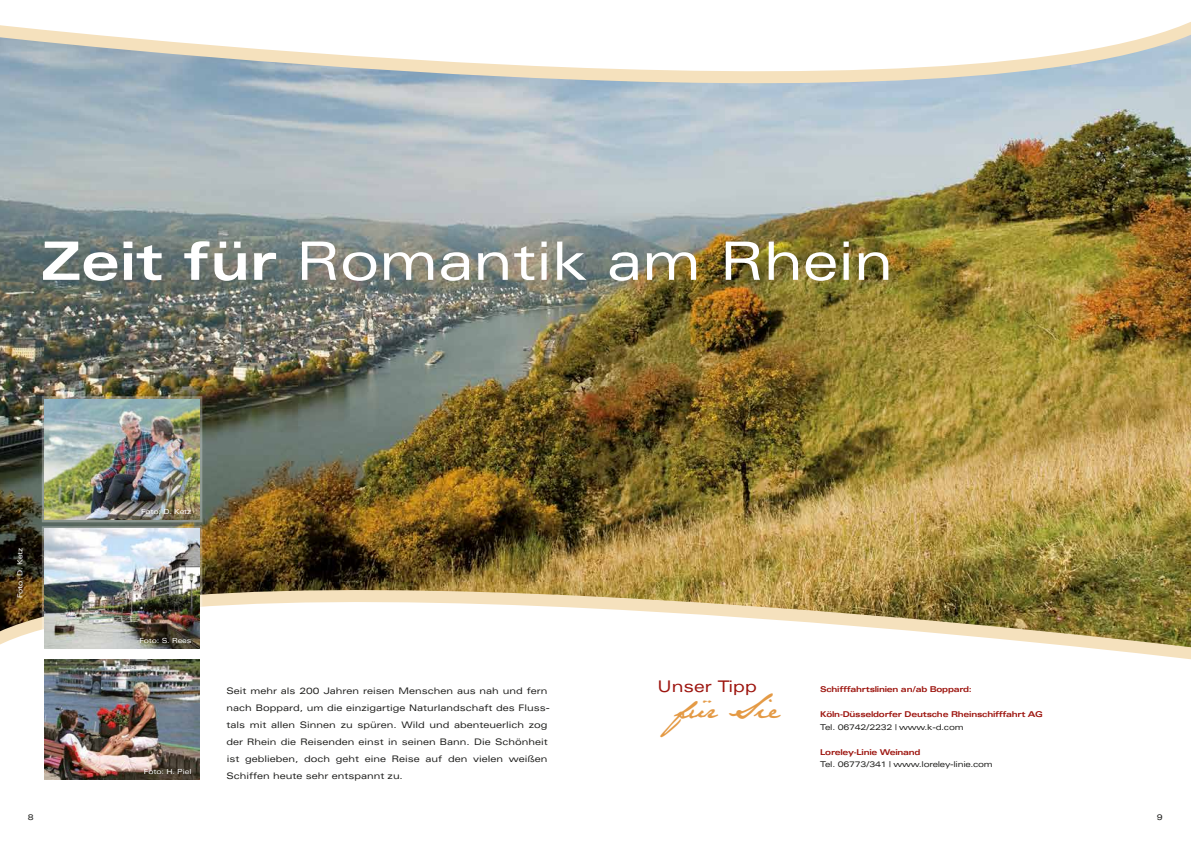
<style>
.page{position:relative;width:1191px;height:842px;background:#fff}
.page>*{position:absolute;margin:0;border:0;box-sizing:border-box;transform-origin:0 0}
.t1{font:expanded 53px "Univers";color:#fff}
.t2{font:28.2px "Jane Austen";color:#e49a45}
.t3{font:expanded 16px "Univers";color:#9d150f}
.t4{font:expanded 9px/17px "Univers";color:#1d1d1b}
.t5{font:700 expanded 8px "Univers";letter-spacing:-.03em;color:#9d150f}
.t6{font:expanded 8px "Univers";letter-spacing:-.03em;color:#1d1d1b}
.t7{font:expanded 7px "Univers";letter-spacing:-.02em;color:#fff}
.s1{font-weight:700}
</style>
<div class="page">
<img style="left:0;top:22px;width:1191px;height:638px">
<div style="left:42px;top:526px;width:160px;height:126px;border:3px solid #fff"></div>
<img style="left:45px;top:529px;width:154px;height:120px">
<img style="left:45px;top:399px;width:154px;height:120px">
<div style="left:42px;top:656px;width:160px;height:127px;border:3px solid #fff"></div>
<img style="left:45px;top:659px;width:154px;height:121px">
<h1 class="t1" style="left:42px;top:230px;width:853px"><span class="s1">Zeit für</span> Romantik am Rhein</h1>
<p class="t7" style="left:16px;top:598px;width:52px;rotate:-90deg">Foto: D. Ketz</p>
<p class="t7" style="left:141px;top:507px;width:52px">Foto: D. Ketz</p>
<p class="t7" style="left:139px;top:637px;width:53px">Foto: S. Rees</p>
<p class="t7" style="left:144px;top:767px;width:49px">Foto: H. Piel</p>
<p class="t4" style="left:226px;top:682px;width:325px">Seit mehr als 200 Jahren reisen Menschen aus nah und fern nach Boppard, um die einzigartige Naturlandschaft des Fluss&shy;tals mit allen Sinnen zu spüren. Wild und abenteuerlich zog der Rhein die Reisenden einst in seinen Bann. Die Schönheit ist geblieben, doch geht eine Reise auf den vielen weißen Schiffen heute sehr entspannt zu.</p>
<h3 class="t3" style="left:657px;top:677px;width:101px">Unser Tipp</h3>
<h2 class="t2" style="left:674px;top:691px;width:107px">für Si e</h2>
<p class="t5" style="left:820px;top:685px;width:153px">Schifffahrtslinien an/ab Boppard:</p>
<p class="t5" style="left:820px;top:710px;width:224px">Köln-Düsseldorfer Deutsche Rheinschifffahrt AG</p>
<p class="t6" style="left:820px;top:722px;width:145px">Tel. 06742/2232 | www.k-d.com</p>
<p class="t5" style="left:820px;top:747px;width:102px">Loreley-Linie Weinand</p>
<p class="t6" style="left:820px;top:760px;width:174px">Tel. 06773/341 | www.loreley-linie.com</p>
<p class="t6" style="left:28px;top:812px;width:7px">8</p>
<p class="t6" style="left:1156px;top:812px;width:7px">9</p>
</div>
